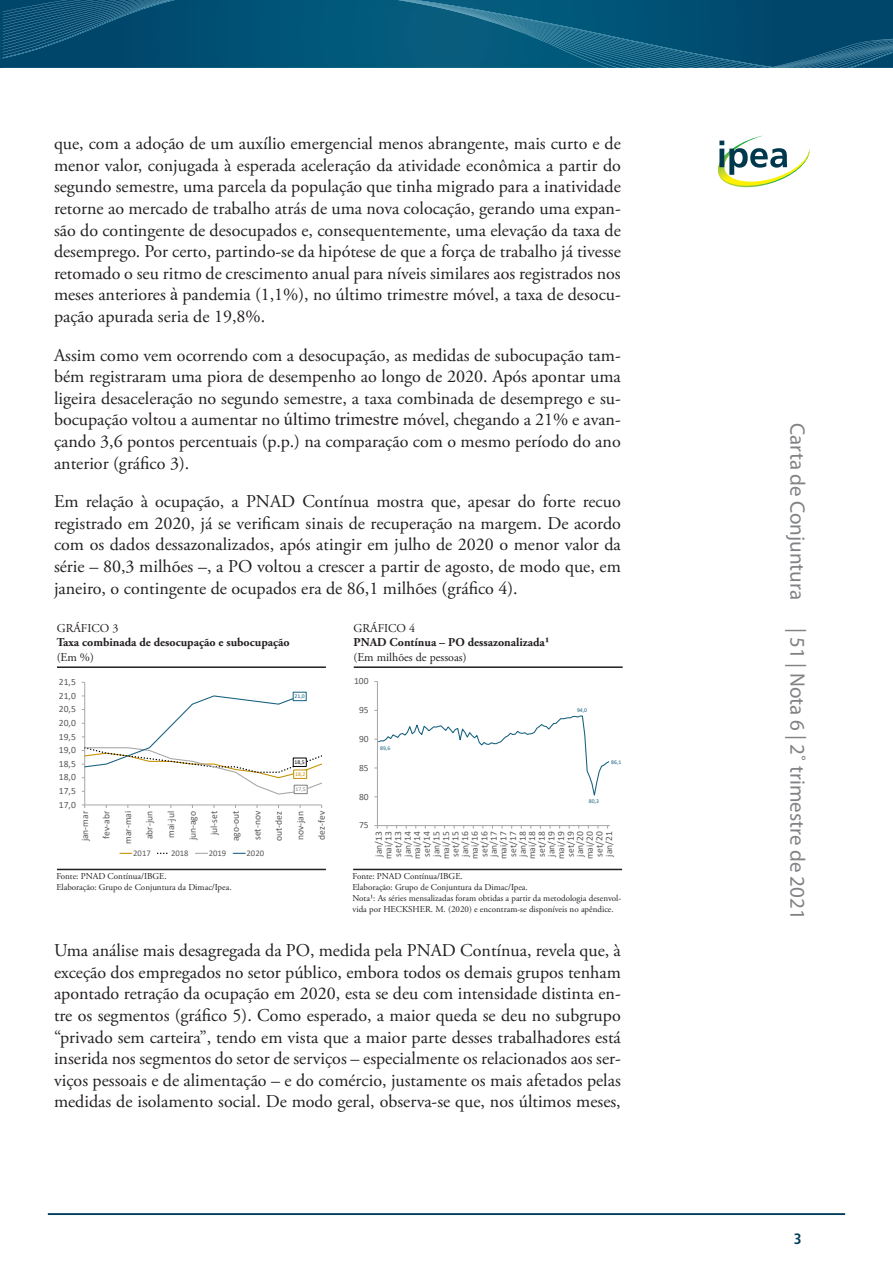
<style>
.page{position:relative;width:893px;height:1263px;background:#fff}
.page>*{position:absolute;margin:0;border:0;box-sizing:border-box;transform-origin:0 0}
.t1{font:21px "Myriad Pro";color:#808285}
.corpo_de_texto{font:18px/21.6px "Adobe Garamond Pro";color:#231f20;text-align:justify}
.t2{font:700 condensed 15px "Frutiger LT Pro";color:#013d59}
.t3{font:700 12px "Adobe Garamond Pro";color:#231f20}
.t4{font:12px "Adobe Garamond Pro";color:#231f20}
.t5{font:9.6px "Calibri";color:#595959}
.t6{font:9.45px/9.6px "Calibri";color:#595959;text-align:justify}
.t7{font:9px/10.8px "Adobe Garamond Pro";color:#231f20}
.t8{font:8.55px "Calibri";color:#595959}
.t9{font:5.7px "Calibri";letter-spacing:.005em;color:#176180}
.t10{font:5.7px "Calibri";color:#c59000}
.t11{font:5.7px "Calibri";color:#000}
.t12{font:5.7px "Calibri";color:#7f7f7f}
.s1{font-family:"Times New Roman"}
</style>
<div class="page">
<hr style="left:48px;top:1213px;width:797px;height:2px;background:#013d59">
<svg style="left:718px;top:135px;width:92px;height:53px"></svg>
<svg style="left:0;top:0;width:893px;height:68px;background:#075578"></svg>
<hr style="left:57px;top:869px;width:269px;height:1px;background:#231f20">
<hr style="left:57px;top:666px;width:269px;height:2px;background:#231f20">
<hr style="left:84px;top:682px;width:1px;height:123px;background:#a6a6a6">
<hr style="left:85px;top:805px;width:237px;height:1px;background:#a6a6a6">
<svg style="left:82px;top:694px;width:240px;height:101px"></svg>
<div style="left:293px;top:770px;width:14px;height:8px;background:#fff;border:1px solid #c59000"></div>
<div style="left:293px;top:758px;width:13px;height:9px;background:#fff;border:1px solid #000"></div>
<div style="left:294px;top:785px;width:13px;height:9px;background:#fff"></div>
<div style="left:294px;top:785px;width:13px;height:9px;border:1px solid #7f7f7f"></div>
<div style="left:293px;top:692px;width:13px;height:9px;background:#fff;border:1px solid #176180"></div>
<svg style="left:120px;top:853px;width:12px;height:1px"></svg>
<svg style="left:158px;top:852px;width:10px;height:2px"></svg>
<svg style="left:195px;top:853px;width:13px;height:1px"></svg>
<svg style="left:233px;top:853px;width:12px;height:1px"></svg>
<hr style="left:353px;top:869px;width:269px;height:1px;background:#231f20">
<hr style="left:354px;top:666px;width:269px;height:2px;background:#231f20">
<hr style="left:377px;top:681px;width:1px;height:144px;background:#a6a6a6">
<hr style="left:377px;top:825px;width:233px;height:1px;background:#a6a6a6">
<svg style="left:374px;top:710px;width:236px;height:88px"></svg>
<p class="corpo_de_texto" style="left:54px;top:133px;width:568px">que, com a adoção de um auxílio emergencial menos abrangente, mais curto e de menor valor, conjugada à esperada aceleração da atividade econômica a partir do segundo semestre, uma parcela da população que tinha migrado para a inatividade retorne ao mercado de trabalho atrás de uma nova colocação, gerando uma expan&shy;são do contingente de desocupados e, consequentemente, uma elevação da taxa de desemprego. Por certo, partindo-se da hipótese de que a força de trabalho já tivesse retomado o seu ritmo de crescimento anual para níveis similares aos registrados nos meses anteriores <span class="s1">à</span> pandemia (1,1%), no último trimestre móvel, a taxa de desocu&shy;pação apurada seria de 19,8%.</p>
<p class="corpo_de_texto" style="left:54px;top:345px;width:568px">Assim como vem ocorrendo com a desocupação, as medidas de subocupação tam&shy;bém registraram uma piora de desempenho ao longo de 2020. Após apontar uma ligeira desaceleração no segundo semestre, a taxa combinada de desemprego e su&shy;bocupação voltou a aumentar no <span class="s1">último trimestre</span> móvel, chegando a 21% e avan&shy;çando 3,6 pontos percentuais (p.p.) na comparação com o mesmo período do ano anterior (gráfico 3).</p>
<p class="corpo_de_texto" style="left:54px;top:491px;width:568px">Em relação à ocupação, a PNAD Contínua mostra que, apesar do forte recuo registrado em 2020, já se verificam sinais de recuperação na margem. De acordo com os dados dessazonalizados, após atingir em julho de 2020 o menor valor da série – 80,3 milhões –, a PO voltou a crescer a partir de agosto, de modo que, em janeiro, o contingente de ocupados era de 86,1 milhões (gráfico 4).</p>
<p class="t4" style="left:57px;top:621px;width:63px">GRÁFICO 3</p>
<p class="t3" style="left:57px;top:636px;width:234px">Taxa combinada de desocupação e subocupação</p>
<p class="t4" style="left:57px;top:650px;width:39px">(Em %)</p>
<p class="t5" style="left:59px;top:675px;width:18px">21,5</p>
<p class="t5" style="left:59px;top:689px;width:18px">21,0</p>
<p class="t5" style="left:59px;top:702px;width:18px">20,5</p>
<p class="t5" style="left:59px;top:716px;width:18px">20,0</p>
<p class="t5" style="left:59px;top:730px;width:18px">19,5</p>
<p class="t5" style="left:59px;top:743px;width:18px">19,0</p>
<p class="t5" style="left:59px;top:757px;width:18px">18,5</p>
<p class="t5" style="left:59px;top:771px;width:18px">18,0</p>
<p class="t5" style="left:59px;top:784px;width:18px">17,5</p>
<p class="t5" style="left:59px;top:798px;width:18px">17,0</p>
<p class="t9" style="left:295px;top:692px;width:12px">21,0</p>
<p class="t11" style="left:295px;top:758px;width:12px">18,5</p>
<p class="t12" style="left:296px;top:785px;width:12px">17,5</p>
<p class="t10" style="left:295px;top:770px;width:12px">18,2</p>
<p class="t5" style="left:78px;top:841px;width:32px;rotate:-90deg">jan-mar</p>
<p class="t5" style="left:100px;top:839px;width:29px;rotate:-90deg">fev-abr</p>
<p class="t5" style="left:121px;top:844px;width:34px;rotate:-90deg">mar-mai</p>
<p class="t5" style="left:143px;top:839px;width:30px;rotate:-90deg">abr-jun</p>
<p class="t5" style="left:164px;top:838px;width:28px;rotate:-90deg">mai-jul</p>
<p class="t5" style="left:186px;top:840px;width:31px;rotate:-90deg">jun-ago</p>
<p class="t5" style="left:207px;top:835px;width:26px;rotate:-90deg">jul-set</p>
<p class="t5" style="left:229px;top:841px;width:32px;rotate:-90deg">ago-out</p>
<p class="t5" style="left:250px;top:840px;width:31px;rotate:-90deg">set-nov</p>
<p class="t5" style="left:272px;top:841px;width:31px;rotate:-90deg">out-dez</p>
<p class="t5" style="left:294px;top:840px;width:31px;rotate:-90deg">nov-jan</p>
<p class="t5" style="left:315px;top:839px;width:30px;rotate:-90deg">dez-fev</p>
<p class="t8" style="left:133px;top:847px;width:19px">2017</p>
<p class="t8" style="left:171px;top:847px;width:19px">2018</p>
<p class="t8" style="left:209px;top:847px;width:19px">2019</p>
<p class="t8" style="left:247px;top:847px;width:19px">2020</p>
<p class="t7" style="left:56px;top:871px;width:112px">Fonte: PNAD Contínua/IBGE.</p>
<p class="t7" style="left:56px;top:882px;width:177px">Elaboração: Grupo de Conjuntura da Dimac/Ipea.</p>
<p class="t4" style="left:353px;top:621px;width:63px">GRÁFICO 4</p>
<p class="t3" style="left:353px;top:636px;width:198px">PNAD Contínua – PO dessazonalizada¹</p>
<p class="t4" style="left:353px;top:650px;width:115px">(Em milhões de pessoas)</p>
<p class="t6" style="left:354px;top:676px;width:16px">100</p>
<p class="t6" style="left:359px;top:705px;width:11px">95</p>
<p class="t6" style="left:359px;top:734px;width:11px">90</p>
<p class="t6" style="left:359px;top:762px;width:11px">85</p>
<p class="t6" style="left:359px;top:791px;width:11px">80</p>
<p class="t6" style="left:359px;top:820px;width:11px">75</p>
<p class="t9" style="left:380px;top:744px;width:12px">89,6</p>
<p class="t9" style="left:577px;top:706px;width:12px">94,0</p>
<p class="t9" style="left:611px;top:758px;width:12px">86,1</p>
<p class="t9" style="left:589px;top:797px;width:12px">80,3</p>
<p class="t6" style="left:374px;top:859px;width:29px;rotate:-90deg">jan/13 mai/13 set/13 jan/14 mai/14 set/14 jan/15 mai/15 set/15 jan/16 mai/16 set/16 jan/17 mai/17 set/17 jan/18 mai/18 set/18 jan/19 mai/19 set/19 jan/20 mai/20 set/20 jan/21</p>
<p class="t7" style="left:352px;top:871px;width:112px">Fonte: PNAD Contínua/IBGE.</p>
<p class="t7" style="left:352px;top:882px;width:177px">Elaboração: Grupo de Conjuntura da Dimac/Ipea.</p>
<p class="t7" style="left:352px;top:893px;width:270px">Nota¹: As séries mensalizadas foram obtidas a partir da metodologia desenvol&shy;vida por HECKSHER. M. (2020) e encontram-se disponíveis no apêndice.</p>
<p class="corpo_de_texto" style="left:54px;top:940px;width:568px">Uma análise mais desagregada da PO, medida pela PNAD Contínua, revela que, à exceção dos empregados no setor público, embora todos os demais grupos tenham apontado retração da ocupação em 2020, esta se deu com intensidade distinta en&shy;tre os segmentos (gráfico 5). Como esperado, a maior queda se deu no subgrupo “privado sem carteira”, tendo em vista que a maior parte desses trabalhadores está inserida nos segmentos do setor de serviços – especialmente os relacionados aos ser&shy;viços pessoais e de alimentação – e do comércio, justamente os mais afetados pelas medidas de isolamento social. De modo geral, observa-se que, nos últimos meses,</p>
<p class="t1" style="left:810px;top:423px;width:178px;rotate:90deg">Carta de Conjuntura</p>
<p class="t1" style="left:810px;top:628px;width:293px;rotate:90deg">| 51 | Nota 6 | 2˚ trimestre de 2021</p>
<p class="t2" style="left:794px;top:1230px;width:9px">3</p>
</div>
